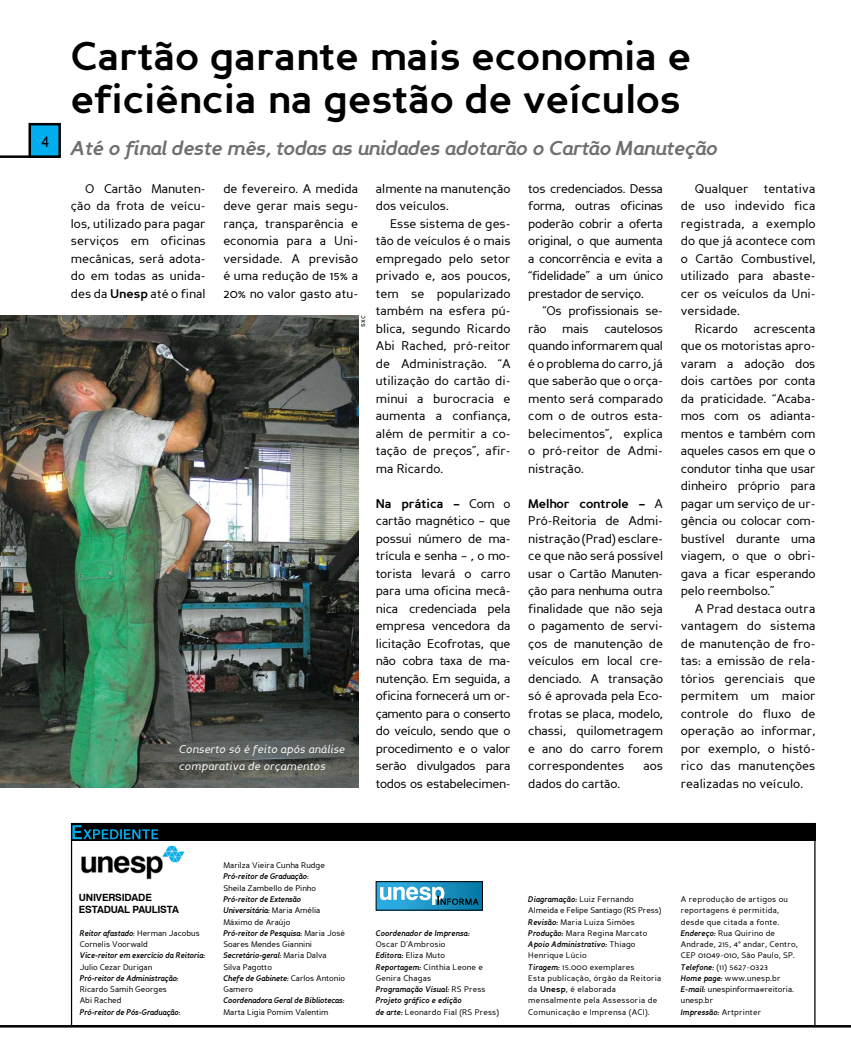
<style>
.page{position:relative;width:851px;height:1063px;background:#fff}
.page>*{position:absolute;margin:0;border:0;box-sizing:border-box;transform-origin:0 0}
.t1{font:700 40px/42.5px "Perspective Sans";color:#000}
.t2{font:italic 700 20px "Perspective Sans";letter-spacing:-.01em;color:#6d6f71}
.t3{font:12.5px/17.5px "Perspective Sans";color:#000;text-align:justify}
.t4{font:12.5px/17.5px "Perspective Sans";letter-spacing:-.02em;color:#000}
.t5{font:italic 11.25px/17.5px "Perspective Sans";letter-spacing:.015em;color:#fff}
.t6{font:700 10px/12px "Swiss 721 BT";letter-spacing:-.02em;color:#000}
.t7{font:8.12px/11.2px "Perspective Sans";letter-spacing:.02em;color:#000}
.t8{font:8.12px/11.2px "Perspective Sans";color:#000}
.t9{font:italic 700 8.12px "Perspective Sans";color:#000;scale:.9 1}
.t10{font:italic 700 8.12px "Perspective Sans";letter-spacing:.02em;color:#000;scale:.9 1}
.t11{font:7.5px "Perspective Sans";color:#000}
.s1{font-weight:700}
.s2{font-weight:700;font-style:italic}
</style>
<div class="page">
<hr style="left:0;top:155px;width:60px;height:3px;background:#000">
<div style="left:30px;top:124px;width:30px;height:33px;background:#00adef"></div>
<div style="left:28px;top:123px;width:33px;height:35px;border:2px solid #000"></div>
<hr style="left:0;top:1025px;width:850px;height:3px;background:#000">
<div style="left:71px;top:823px;width:744px;height:17px;background:#000"></div>
<img style="left:81px;top:845px;width:104px;height:35px">
<svg style="left:378px;top:883px;width:102px;height:25px"></svg>
<div style="left:376px;top:881px;width:106px;height:29px;border:1px solid #000"></div>
<svg style="left:380px;top:887px;width:98px;height:18px"></svg>
<svg style="left:72px;top:825px;width:86px;height:14px"></svg>
<img style="left:0;top:315px;width:358px;height:473px">
<h1 class="t1" style="left:71px;top:36px;width:621px">Cartão garante mais economia e eficiência na gestão de veículos</h1>
<h2 class="t2" style="left:71px;top:137px;width:648px">Até o final deste mês, todas as unidades adotarão o Cartão Manuteção</h2>
<p class="t3" style="left:71px;top:180px;width:136px;text-indent:14px">O Cartão Manuten&shy;ção da frota de veícu&shy;los, utilizado para pagar serviços em oficinas mecânicas, será adota&shy;do em todas as unida&shy;des da <span class="s1">Unesp</span> até o final</p>
<p class="t3" style="left:223px;top:180px;width:136px">de fevereiro. A medida deve gerar mais segu&shy;rança, transparência e economia para a Uni&shy;versidade. A previsão é uma redução de 15% a 20% no valor gasto atu-</p>
<p class="t3" style="left:376px;top:180px;width:136px">almente na manutenção dos veículos.</p>
<p class="t3" style="left:528px;top:180px;width:136px">tos credenciados. Dessa forma, outras oficinas poderão cobrir a oferta original, o que aumenta a concorrência e evita a “fidelidade” a um único prestador de serviço.</p>
<p class="t4" style="left:528px;top:303px;width:136px;text-indent:14px">“Os profissionais se&shy;rão</p>
<p class="t3" style="left:694px;top:180px;width:122px">Qualquer tentativa</p>
<p class="t3" style="left:680px;top:198px;width:136px">de uso indevido fica</p>
<p class="t3" style="left:680px;top:215px;width:136px">registrada, a exemplo</p>
<p class="t3" style="left:680px;top:233px;width:136px">do que já acontece com</p>
<p class="t3" style="left:680px;top:250px;width:136px">o Cartão Combustível,</p>
<p class="t3" style="left:680px;top:268px;width:136px">utilizado para abaste-</p>
<p class="t3" style="left:680px;top:285px;width:136px">cer os veículos da Uni-</p>
<p class="t3" style="left:680px;top:303px;width:61px">versidade.</p>
<p class="t3" style="left:694px;top:320px;width:44px">Ricardo</p>
<p class="t3" style="left:376px;top:215px;width:136px;text-indent:14px">Esse sistema de ges&shy;tão de veículos é o mais empregado pelo setor privado e, aos poucos, tem se popularizado também na esfera pú&shy;blica, segundo Ricardo Abi Rached, pró-reitor de Administração. “A utilização do cartão di&shy;minui a burocracia e aumenta a confiança, além de permitir a co&shy;tação de preços”, afir&shy;ma Ricardo.</p>
<p class="t3" style="left:376px;top:495px;width:136px"><span class="s1">Na prática –</span> Com o cartão magnético – que possui número de ma&shy;trícula e senha – , o mo&shy;torista levará o carro para uma oficina mecâ&shy;nica credenciada pela empresa vencedora da licitação Ecofrotas, que não cobra taxa de ma&shy;nutenção. Em seguida, a oficina fornecerá um or&shy;çamento para o conserto do veículo, sendo que o procedimento e o valor serão divulgados para todos os estabelecimen-</p>
<p class="t11" style="left:358px;top:327px;width:13px;rotate:-90deg">sxc</p>
<p class="t3" style="left:528px;top:320px;width:136px;text-indent:34px">mais cautelosos quando informarem qual é o problema do carro, já que saberão que o orça&shy;mento será comparado com o de outros esta&shy;belecimentos”, explica o pró-reitor de Admi&shy;nistração.</p>
<p class="t3" style="left:528px;top:495px;width:136px"><span class="s1">Melhor controle –</span> A Pró-Reitoria de Admi&shy;nistração (Prad) esclare&shy;ce que não será possível usar o Cartão Manuten&shy;ção para nenhuma outra finalidade que não seja o pagamento de servi&shy;ços de manutenção de veículos em local cre&shy;denciado. A transação só é aprovada pela Eco&shy;frotas se placa, modelo, chassi, quilometragem e ano do carro forem correspondentes</p>
<p class="t3" style="left:680px;top:320px;width:136px;text-indent:73px">acrescenta que os motoristas apro&shy;varam a adoção dos dois cartões por conta da praticidade. “Acaba&shy;mos com os adianta&shy;mentos e também com aqueles casos em que o condutor tinha que usar dinheiro próprio para pagar um serviço de ur&shy;gência ou colocar com&shy;bustível durante uma viagem, o que o obri&shy;gava a ficar esperando pelo reembolso.”</p>
<p class="t3" style="left:680px;top:600px;width:136px;text-indent:14px">A Prad destaca outra vantagem do sistema de manutenção de fro&shy;tas: a emissão de rela&shy;tórios gerenciais que permitem um maior controle do fluxo de operação ao informar, por exemplo, o histó&shy;rico das manutenções realizadas no veículo.</p>
<p class="t5" style="left:179px;top:740px;width:167px">Conserto só é feito após análise comparativa de orçamentos</p>
<p class="t3" style="left:643px;top:758px;width:21px">aos</p>
<p class="t3" style="left:528px;top:775px;width:93px">dados do cartão.</p>
<p class="t6" style="left:79px;top:891px;width:102px">UNIVERSIDADE<br>ESTADUAL PAULISTA</p>
<p class="t8" style="left:80px;top:927px;width:121px"><span class="s2">Reitor afastado</span>: Herman Jacobus<br>Cornelis Voorwald</p>
<p class="t9" style="left:80px;top:951px;width:141px">Vice-reitor em exercício da Reitoria:</p>
<p class="t8" style="left:80px;top:961px;width:74px">Julio Cezar Durigan</p>
<p class="t9" style="left:80px;top:973px;width:111px">Pró-reitor de Administração:</p>
<p class="t8" style="left:80px;top:984px;width:102px">Ricardo Samih Georges<br>Abi Rached<br><span class="s2">Pró-reitor de Pós-Graduação</span>:</p>
<p class="t8" style="left:223px;top:860px;width:103px">Marilza Vieira Cunha Rudge<br><span class="s2">Pró-reitor de Graduação</span>:<br>Sheila Zambello de Pinho</p>
<p class="t8" style="left:223px;top:894px;width:123px"><span class="s2">Pró-reitor de Extensão<br>Universitária:</span> Maria Amélia<br>Máximo de Araújo<br><span class="s2">Pró-reitor de Pesquisa</span>: Maria José<br>Soares Mendes Giannini<br><span class="s2">Secretário-geral</span>: Maria Dalva<br>Silva Pagotto<br><span class="s2">Chefe de Gabinete:</span> Carlos Antonio<br>Gamero</p>
<p class="t9" style="left:223px;top:996px;width:136px">Coordenadora Geral de Bibliotecas:</p>
<p class="t8" style="left:223px;top:1006px;width:107px">Marta Ligia Pomim Valentim</p>
<p class="t10" style="left:375px;top:928px;width:106px">Coordenador de Imprensa:</p>
<p class="t7" style="left:375px;top:939px;width:125px">Oscar D’Ambrosio<br><span class="s2">Editora:</span> Eliza Muto<br><span class="s2">Reportagem:</span> Cínthia Leone e<br>Genira Chagas<br><span class="s2">Programação Visual:</span> RS Press<br><span class="s2">Projeto gráfico e edição<br>de arte:</span> Leonardo Fial (RS Press)</p>
<p class="t7" style="left:528px;top:894px;width:135px"><span class="s2">Diagramação:</span> Luiz Fernando<br>Almeida e Felipe Santiago (RS Press)<br><span class="s2">Revisão:</span> Maria Luiza Simões<br><span class="s2">Produção:</span> Mara Regina Marcato<br><span class="s2">Apoio Administrativo:</span> Thiago<br>Henrique Lúcio<br><span class="s2">Tiragem:</span> 15.000 exemplares<br>Esta publicação, órgão da Reitoria da <span class="s1">Unesp</span>, é elaborada mensalmente pela Assessoria de<br>Comunicação e Imprensa (ACI).</p>
<p class="t7" style="left:680px;top:894px;width:118px">A reprodução de artigos ou reportagens é permitida, desde que citada a fonte.<br><span class="s2">Endereço:</span> Rua Quirino de<br>Andrade, 215, 4º andar, Centro,<br>CEP 01049-010, São Paulo, SP.<br><span class="s2">Telefone:</span> (11) 5627-0323<br><span class="s2">Home page:</span> www.unesp.br<br><span class="s2">E-mail:</span> unespinforma@reitoria. unesp.br<br><span class="s2">Impressão:</span> Artprinter</p>
</div>
